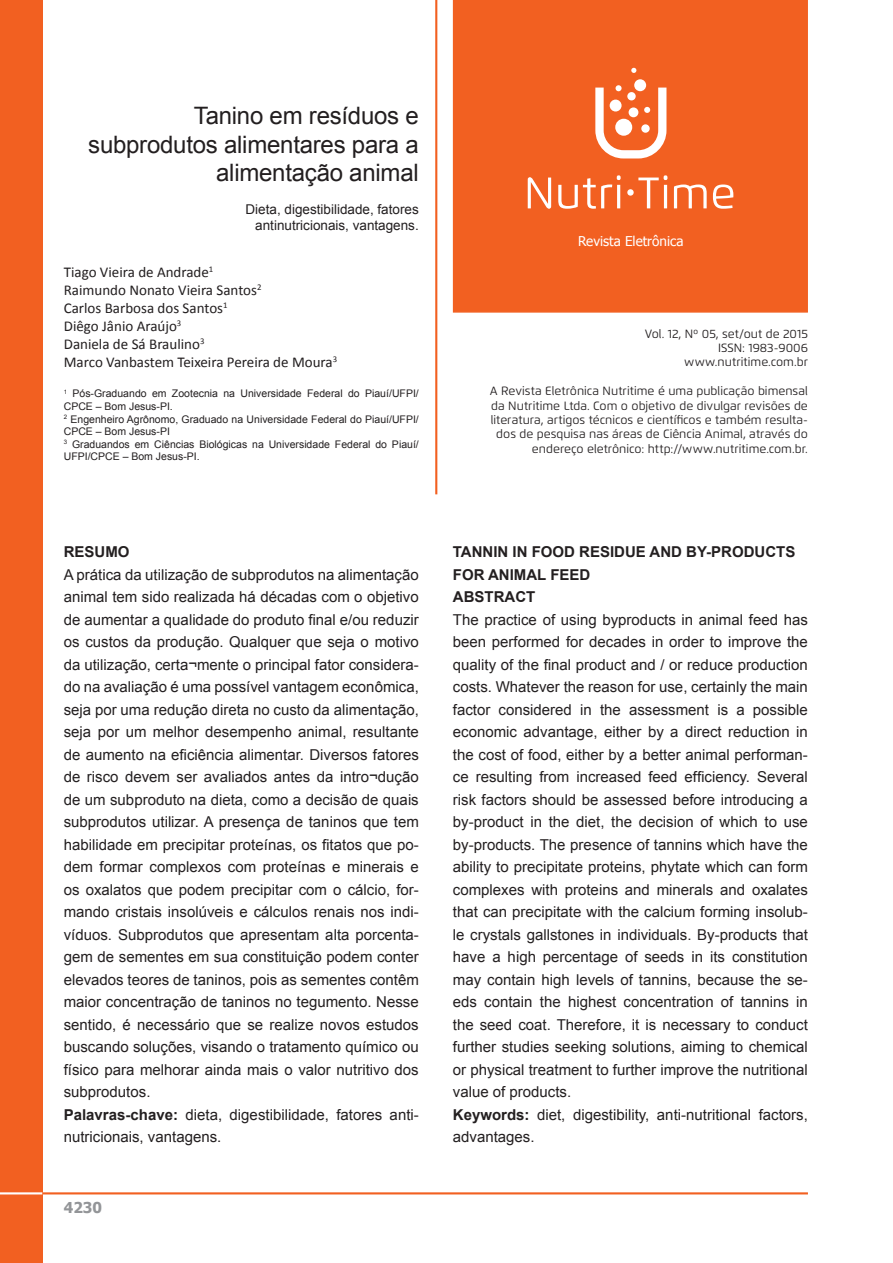
<style>
.page{position:relative;width:893px;height:1263px;background:#fff}
.page>*{position:absolute;margin:0;border:0;box-sizing:border-box;transform-origin:0 0}
.Título{font:24px/28.8px "Arial";letter-spacing:-.01em;color:#231f20;text-align:right}
.Corpo{font:15px/22.5px "Arial";color:#231f20;text-align:justify}
.Autores{font:15px "Calibri";color:#231f20}
.Títulos{font:700 15px/22.5px "Arial";color:#231f20}
.t1{font:700 15px "Tahoma";color:#939598}
.Palavras_chave{font:13.5px "Arial";color:#231f20}
.t2{font:13.5px "Tahoma";color:#fff}
.Dados_do_volume{font:12px/14.4px "Flexo";color:#231f20;text-align:right}
.Filiação{font:10.5px/12.6px "Arial";color:#231f20}
.s1{font-weight:700}
</style>
<div class="page">
<div style="left:0;top:0;width:43px;height:1263px;background:#f26021"></div>
<hr style="left:0;top:1192px;width:43px;height:2px;background:#fff">
<div style="left:453px;top:0;width:355px;height:313px;background:#f26021"></div>
<hr style="left:43px;top:1192px;width:765px;height:2px;background:#f26021">
<svg style="left:528px;top:177px;width:23px;height:32px"></svg>
<svg style="left:558px;top:175px;width:63px;height:34px;background:#f4804e"></svg>
<hr style="left:617px;top:185px;width:3px;height:23px;background:#fff">
<svg style="left:674px;top:185px;width:33px;height:23px"></svg>
<svg style="left:713px;top:184px;width:20px;height:25px"></svg>
<svg style="left:627px;top:175px;width:40px;height:33px"></svg>
<div style="left:634px;top:79px;width:12px;height:12px;background:#fff;border-radius:50%"></div>
<svg style="left:631px;top:68px;width:5px;height:5px"></svg>
<svg style="left:615px;top:85px;width:7px;height:6px"></svg>
<svg style="left:595px;top:88px;width:71px;height:70px"></svg>
<hr style="left:435px;top:0;width:2px;height:494px;background:#f26021">
<p class="Título" style="left:88px;top:101px;width:332px">Tanino em resíduos e subprodutos alimentares para a alimentação animal</p>
<p class="Palavras_chave" style="left:245px;top:200px;width:175px">Dieta, digestibilidade, fatores</p>
<p class="Palavras_chave" style="left:255px;top:216px;width:165px">antinutricionais, vantagens.</p>
<p class="Autores" style="left:64px;top:262px;width:151px">Tiago Vieira de Andrade<sup>1</sup></p>
<p class="Autores" style="left:64px;top:280px;width:199px">Raimundo Nonato Vieira Santos<sup>2</sup></p>
<p class="Autores" style="left:64px;top:298px;width:165px">Carlos Barbosa dos Santos<sup>1</sup></p>
<p class="Autores" style="left:64px;top:316px;width:119px">Diêgo Jânio Araújo<sup>3</sup></p>
<p class="Autores" style="left:64px;top:334px;width:142px">Daniela de Sá Braulino<sup>3</sup></p>
<p class="Autores" style="left:64px;top:352px;width:275px">Marco Vanbastem Teixeira Pereira de Moura<sup>3</sup></p>
<p class="Filiação" style="left:64px;top:387px;width:357px"><sup>1</sup> Pós-Graduando em Zootecnia na Universidade Federal do Piauí/UFPI/<br>CPCE – Bom Jesus-PI.</p>
<p class="Filiação" style="left:64px;top:413px;width:357px"><sup>2</sup> Engenheiro Agrônomo, Graduado na Universidade Federal do Piauí/UFPI/<br>CPCE – Bom Jesus-PI</p>
<p class="Filiação" style="left:64px;top:438px;width:357px"><sup>3</sup> Graduandos em Ciências Biológicas na Universidade Federal do Piauí/<br>UFPI/CPCE – Bom Jesus-PI.</p>
<p class="t2" style="left:578px;top:232px;width:107px">Revista Eletrônica</p>
<p class="Dados_do_volume" style="left:645px;top:326px;width:165px">Vol. 12, Nº 05, set/out de 2015</p>
<p class="Dados_do_volume" style="left:718px;top:341px;width:91px">ISSN: 1983-9006</p>
<p class="Dados_do_volume" style="left:684px;top:355px;width:125px">www.nutritime.com.br</p>
<p class="Dados_do_volume" style="left:490px;top:384px;width:320px">A Revista Eletrônica Nutritime é uma publicação bimensal da Nutritime Ltda. Com o objetivo de divulgar revisões de literatura, artigos técnicos e científicos e também resulta&shy;dos de pesquisa nas áreas de Ciência Animal, através do endereço eletrônico: http://www.nutritime.com.br.</p>
<p class="Títulos" style="left:64px;top:541px;width:67px">RESUMO</p>
<p class="Corpo" style="left:64px;top:563px;width:357px">A prática da utilização de subprodutos na alimentação animal tem sido realizada há décadas com o objetivo de aumentar a qualidade do produto final e/ou reduzir os custos da produção. Qualquer que seja o motivo da utilização, certa¬mente o principal fator considera&shy;do na avaliação é uma possível vantagem econômica, seja por uma redução direta no custo da alimentação, seja por um melhor desempenho animal, resultante de aumento na eficiência alimentar. Diversos fatores de risco devem ser avaliados antes da intro¬dução de um subproduto na dieta, como a decisão de quais subprodutos utilizar. A presença de taninos que tem habilidade em precipitar proteínas, os fitatos que po&shy;dem formar complexos com proteínas e minerais e os oxalatos que podem precipitar com o cálcio, for&shy;mando cristais insolúveis e cálculos renais nos indi&shy;víduos. Subprodutos que apresentam alta porcenta&shy;gem de sementes em sua constituição podem conter elevados teores de taninos, pois as sementes contêm maior concentração de taninos no tegumento. Nesse sentido, é necessário que se realize novos estudos buscando soluções, visando o tratamento químico ou físico para melhorar ainda mais o valor nutritivo dos subprodutos.</p>
<p class="Corpo" style="left:64px;top:1103px;width:357px"><span class="s1">Palavras-chave:</span> dieta, digestibilidade, fatores anti&shy;nutricionais, vantagens.</p>
<p class="t1" style="left:64px;top:1197px;width:40px">4230</p>
<p class="Títulos" style="left:453px;top:541px;width:344px">TANNIN IN FOOD RESIDUE AND BY-PRODUCTS<br>FOR ANIMAL FEED</p>
<p class="Títulos" style="left:453px;top:586px;width:84px">ABSTRACT</p>
<p class="Corpo" style="left:453px;top:608px;width:357px">The practice of using byproducts in animal feed has been performed for decades in order to improve the quality of the final product and / or reduce production costs. Whatever the reason for use, certainly the main factor considered in the assessment is a possible economic advantage, either by a direct reduction in the cost of food, either by a better animal performan&shy;ce resulting from increased feed efficiency. Several risk factors should be assessed before introducing a by-product in the diet, the decision of which to use by-products. The presence of tannins which have the ability to precipitate proteins, phytate which can form complexes with proteins and minerals and oxalates that can precipitate with the calcium forming insolub&shy;le crystals gallstones in individuals. By-products that have a high percentage of seeds in its constitution may contain high levels of tannins, because the se&shy;eds contain the highest concentration of tannins in the seed coat. Therefore, it is necessary to conduct further studies seeking solutions, aiming to chemical or physical treatment to further improve the nutritional value of products.</p>
<p class="Corpo" style="left:453px;top:1103px;width:357px"><span class="s1">Keywords:</span> diet, digestibility, anti-nutritional factors, advantages.</p>
</div>
